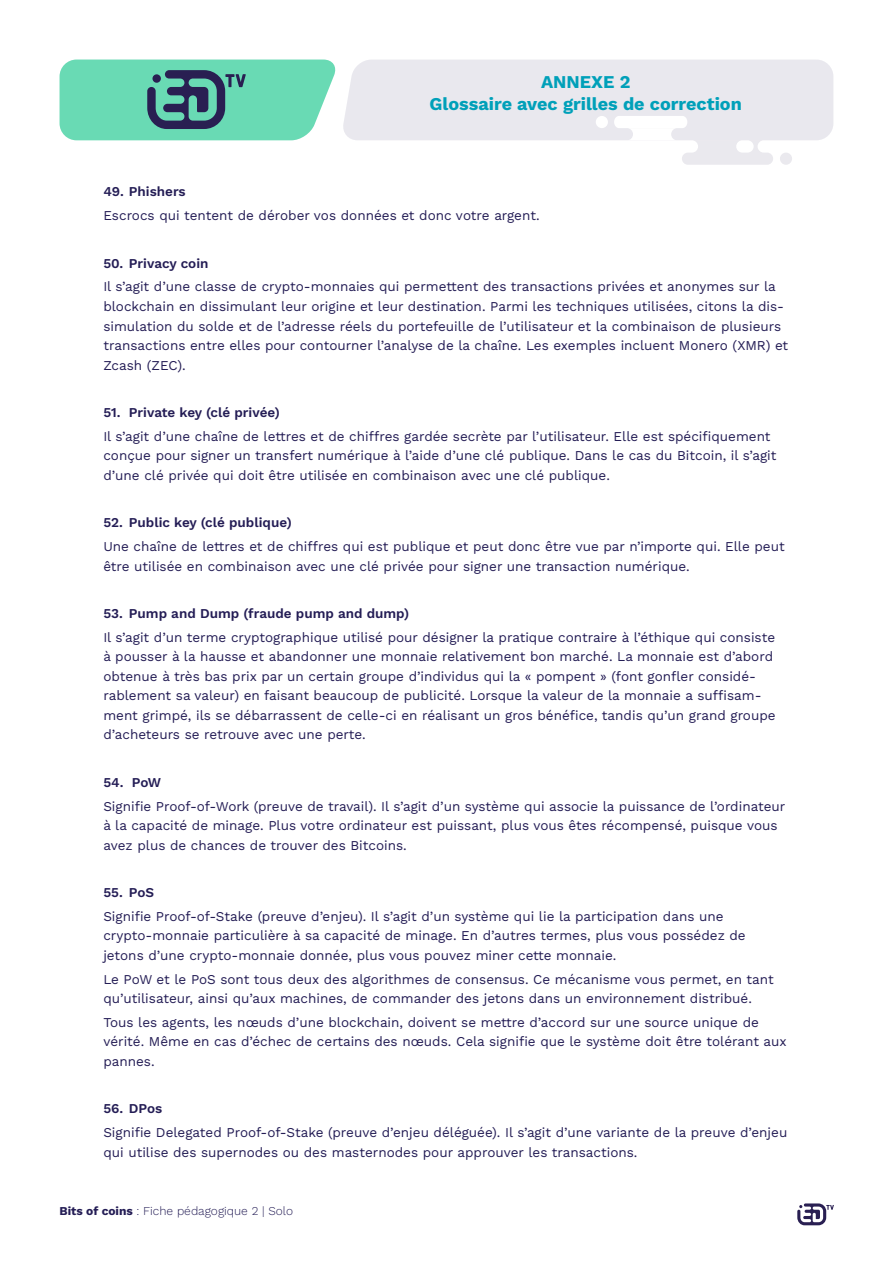
<style>
.page{position:relative;width:893px;height:1263px;background:#fff}
.page>*{position:absolute;margin:0;border:0;box-sizing:border-box;transform-origin:0 0}
.Title-Extra{font:700 18px "Work Sans";color:#00a0b9}
.t1{font:13.5px/19.5px "Work Sans";color:#241d55}
.t2{font:600 13.5px "Work Sans";color:#241d55}
.t3{font:300 12px "Work Sans";color:#241d55}
.s1{font-weight:700}
</style>
<div class="page">
<svg style="left:797px;top:1203px;width:37px;height:22px"></svg>
<svg style="left:60px;top:60px;width:773px;height:105px"></svg>
<p class="Title-Extra" style="left:541px;top:68px;width:91px">ANNEXE 2</p>
<p class="Title-Extra" style="left:429px;top:90px;width:314px">Glossaire avec grilles de correction</p>
<p class="t2" style="left:103px;top:182px;width:84px">49. Phishers</p>
<p class="t1" style="left:103px;top:205px;width:438px">Escrocs qui tentent de dérober vos données et donc votre argent.</p>
<p class="t2" style="left:103px;top:253px;width:107px">50. Privacy coin</p>
<p class="t1" style="left:103px;top:277px;width:686px">Il s’agit d’une classe de crypto-monnaies qui permettent des transactions privées et anonymes sur la blockchain en dissimulant leur origine et leur destination. Parmi les techniques utilisées, citons la dis&shy;simulation du solde et de l’adresse réels du portefeuille de l’utilisateur et la combinaison de plusieurs transactions entre elles pour contourner l’analyse de la chaîne. Les exemples incluent Monero (XMR) et Zcash (ZEC).</p>
<p class="t2" style="left:103px;top:402px;width:178px">51. Private key (clé privée)</p>
<p class="t1" style="left:103px;top:426px;width:675px">Il s’agit d’une chaîne de lettres et de chiffres gardée secrète par l’utilisateur. Elle est spécifiquement conçue pour signer un transfert numérique à l’aide d’une clé publique. Dans le cas du Bitcoin, il s’agit d’une clé privée qui doit être utilisée en combinaison avec une clé publique.</p>
<p class="t2" style="left:103px;top:512px;width:190px">52. Public key (clé publique)</p>
<p class="t1" style="left:103px;top:536px;width:683px">Une chaîne de lettres et de chiffres qui est publique et peut donc être vue par n’importe qui. Elle peut être utilisée en combinaison avec une clé privée pour signer une transaction numérique.</p>
<p class="t2" style="left:103px;top:603px;width:307px">53. Pump and Dump (fraude pump and dump)</p>
<p class="t1" style="left:103px;top:627px;width:674px">Il s’agit d’un terme cryptographique utilisé pour désigner la pratique contraire à l’éthique qui consiste à pousser à la hausse et abandonner une monnaie relativement bon marché. La monnaie est d’abord obtenue à très bas prix par un certain groupe d’individus qui la « pompent » (font gonfler considé&shy;rablement sa valeur) en faisant beaucoup de publicité. Lorsque la valeur de la monnaie a suffisam&shy;ment grimpé, ils se débarrassent de celle-ci en réalisant un gros bénéfice, tandis qu’un grand groupe d’acheteurs se retrouve avec une perte.</p>
<p class="t2" style="left:103px;top:772px;width:59px">54. PoW</p>
<p class="t1" style="left:103px;top:796px;width:683px">Signifie Proof-of-Work (preuve de travail). Il s’agit d’un système qui associe la puissance de l’ordinateur à la capacité de minage. Plus votre ordinateur est puissant, plus vous êtes récompensé, puisque vous avez plus de chances de trouver des Bitcoins.</p>
<p class="t2" style="left:103px;top:882px;width:52px">55. PoS</p>
<p class="t1" style="left:103px;top:906px;width:644px">Signifie Proof-of-Stake (preuve d’enjeu). Il s’agit d’un système qui lie la participation dans une crypto-monnaie particulière à sa capacité de minage. En d’autres termes, plus vous possédez de jetons d’une crypto-monnaie donnée, plus vous pouvez miner cette monnaie.</p>
<p class="t1" style="left:103px;top:969px;width:672px">Le PoW et le PoS sont tous deux des algorithmes de consensus. Ce mécanisme vous permet, en tant qu’utilisateur, ainsi qu’aux machines, de commander des jetons dans un environnement distribué.</p>
<p class="t1" style="left:103px;top:1012px;width:685px">Tous les agents, les nœuds d’une blockchain, doivent se mettre d’accord sur une source unique de vérité. Même en cas d’échec de certains des nœuds. Cela signifie que le système doit être tolérant aux pannes.</p>
<p class="t2" style="left:103px;top:1098px;width:61px">56. DPos</p>
<p class="t1" style="left:103px;top:1122px;width:685px">Signifie Delegated Proof-of-Stake (preuve d’enjeu déléguée). Il s’agit d’une variante de la preuve d’enjeu qui utilise des supernodes ou des masternodes pour approuver les transactions.</p>
<p class="t3" style="left:60px;top:1202px;width:235px"><span class="s1">Bits of coins</span> : Fiche pédagogique 2 | Solo</p>
</div>
